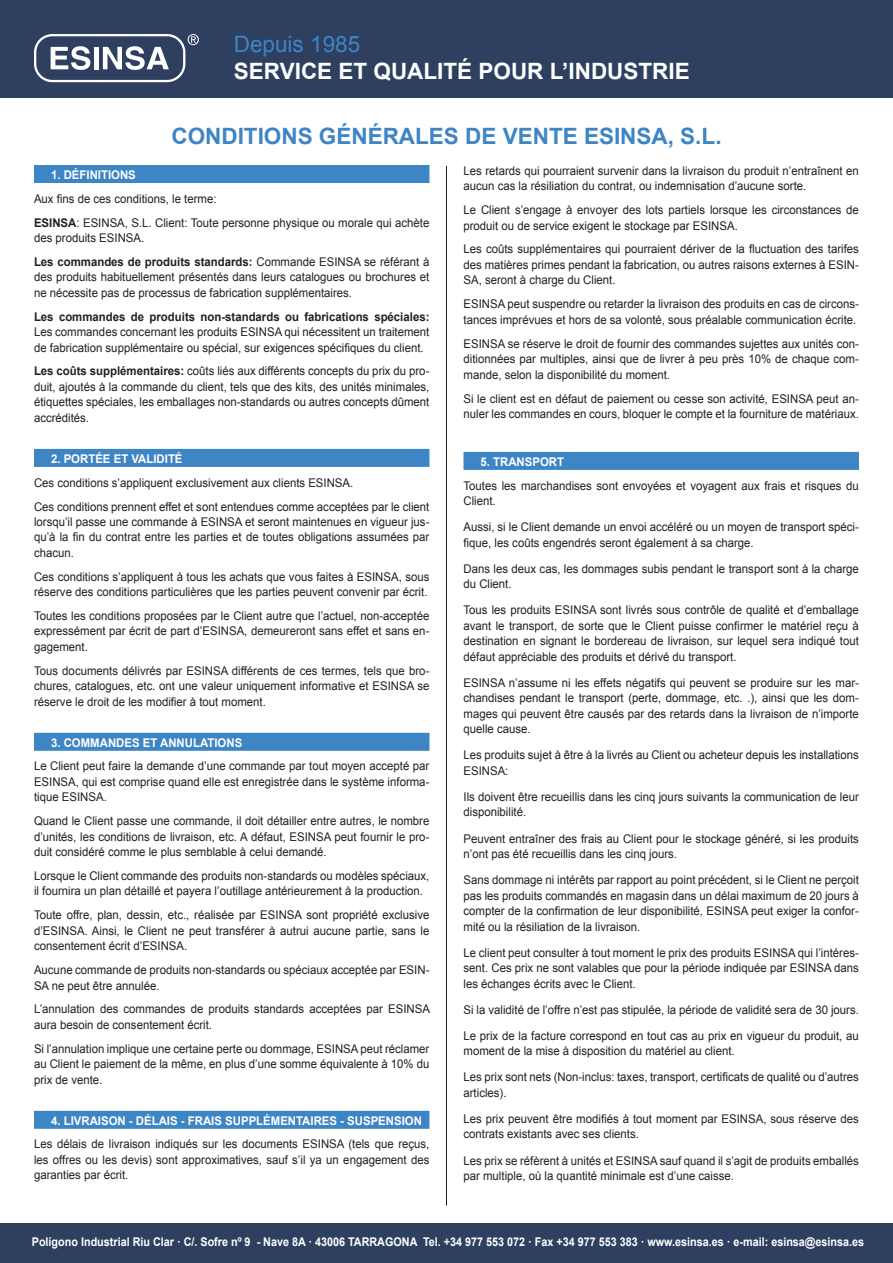
<style>
.page{position:relative;width:893px;height:1263px;background:#fff}
.page>*{position:absolute;margin:0;border:0;box-sizing:border-box;transform-origin:0 0}
.TITULAR{font:700 22.5px "Arial";color:#3e85c5}
.t1{font:700 22.5px "Arial";color:#fff}
.t2{font:22.5px "Arial";color:#3e85c5}
.Texto_general{font:12px/15.5px "Arial";color:#231f20;scale:.95 1}
.Texto_general-2{font:700 12px "Arial";color:#fff;scale:.9 1}
.Titular_apartados{font:700 12px "Arial";color:#fff;scale:.95 1}
.s1{font-weight:700}
</style>
<div class="page">
<div style="left:0;top:0;width:893px;height:98px;background:#2e3f60"></div>
<div style="left:34px;top:34px;width:151px;height:48px;border:2px solid #fff;border-radius:17px"></div>
<svg style="left:51px;top:46px;width:39px;height:24px"></svg>
<div style="left:94px;top:47px;width:5px;height:22px;background:#fff"></div>
<svg style="left:103px;top:46px;width:66px;height:24px"></svg>
<svg style="left:188px;top:34px;width:11px;height:11px"></svg>
<div style="left:0;top:1224px;width:893px;height:39px;background:#2e3f60"></div>
<hr style="left:446px;top:166px;width:1px;height:1039px;background:#231f20">
<div style="left:34px;top:165px;width:395px;height:18px;background:#3e85c5"></div>
<div style="left:34px;top:449px;width:395px;height:18px;background:#3e85c5"></div>
<div style="left:34px;top:733px;width:395px;height:18px;background:#3e85c5"></div>
<div style="left:34px;top:1111px;width:395px;height:18px;background:#3e85c5"></div>
<div style="left:463px;top:452px;width:396px;height:18px;background:#3e85c5"></div>
<p class="t2" style="left:234px;top:30px;width:128px">Depuis 1985</p>
<p class="t1" style="left:234px;top:57px;width:457px">SERVICE ET QUALITÉ POUR L’INDUSTRIE</p>
<p class="TITULAR" style="left:171px;top:121px;width:552px">CONDITIONS GÉNÉRALES DE VENTE ESINSA, S.L.</p>
<p class="Titular_apartados" style="left:51px;top:167px;width:91px">1. DÉFINITIONS</p>
<p class="Texto_general" style="left:34px;top:191px;width:194px">Aux fins de ces conditions, le terme:</p>
<p class="Texto_general" style="left:34px;top:215px;width:418px"><span class="s1">ESINSA</span>: ESINSA, S.L. Client: Toute personne physique ou morale qui achète des produits ESINSA.</p>
<p class="Texto_general" style="left:34px;top:254px;width:418px;text-align:justify"><span class="s1">Les commandes de produits standards:</span> Commande ESINSA se référant à des produits habituellement présentés dans leurs catalogues ou brochures et ne nécessite pas de processus de fabrication supplémentaires.</p>
<p class="Texto_general" style="left:34px;top:309px;width:418px;text-align:justify"><span class="s1">Les commandes de produits non-standards ou fabrications spéciales:<br></span>Les commandes concernant les produits ESINSA qui nécessitent un traitement de fabrication supplémentaire ou spécial, sur exigences spécifiques du client.</p>
<p class="Texto_general" style="left:34px;top:364px;width:418px;text-align:justify"><span class="s1">Les coûts supplémentaires:</span> coûts liés aux différents concepts du prix du pro&shy;duit, ajoutés à la commande du client, tels que des kits, des unités minimales, étiquettes spéciales, les emballages non-standards ou autres concepts dûment accrédités.</p>
<p class="Titular_apartados" style="left:51px;top:450px;width:140px">2. PORTÉE ET VALIDITÉ</p>
<p class="Texto_general" style="left:34px;top:475px;width:338px">Ces conditions s’appliquent exclusivement aux clients ESINSA.</p>
<p class="Texto_general" style="left:34px;top:499px;width:418px;text-align:justify">Ces conditions prennent effet et sont entendues comme acceptées par le client lorsqu’il passe une commande à ESINSA et seront maintenues en vigueur jus&shy;qu’à la fin du contrat entre les parties et de toutes obligations assumées par chacun.</p>
<p class="Texto_general" style="left:34px;top:569px;width:418px">Ces conditions s’appliquent à tous les achats que vous faites à ESINSA, sous réserve des conditions particulières que les parties peuvent convenir par écrit.</p>
<p class="Texto_general" style="left:34px;top:608px;width:418px;text-align:justify">Toutes les conditions proposées par le Client autre que l’actuel, non-acceptée expressément par écrit de part d’ESINSA, demeureront sans effet et sans en&shy;gagement.</p>
<p class="Texto_general" style="left:34px;top:663px;width:418px;text-align:justify">Tous documents délivrés par ESINSA différents de ces termes, tels que bro&shy;chures, catalogues, etc. ont une valeur uniquement informative et ESINSA se réserve le droit de les modifier à tout moment.</p>
<p class="Titular_apartados" style="left:51px;top:734px;width:203px">3. COMMANDES ET ANNULATIONS</p>
<p class="Texto_general" style="left:34px;top:759px;width:418px;text-align:justify">Le Client peut faire la demande d’une commande par tout moyen accepté par ESINSA, qui est comprise quand elle est enregistrée dans le système informa&shy;tique ESINSA.</p>
<p class="Texto_general" style="left:34px;top:813px;width:418px;text-align:justify">Quand le Client passe une commande, il doit détailler entre autres, le nombre d’unités, les conditions de livraison, etc. A défaut, ESINSA peut fournir le pro&shy;duit considéré comme le plus semblable à celui demandé.</p>
<p class="Texto_general" style="left:34px;top:868px;width:418px">Lorsque le Client commande des produits non-standards ou modèles spéciaux, il fournira un plan détaillé et payera l’outillage antérieurement à la production.</p>
<p class="Texto_general" style="left:34px;top:907px;width:418px;text-align:justify">Toute offre, plan, dessin, etc., réalisée par ESINSA sont propriété exclusive d’ESINSA. Ainsi, le Client ne peut transférer à autrui aucune partie, sans le consentement écrit d’ESINSA.</p>
<p class="Texto_general" style="left:34px;top:962px;width:418px">Aucune commande de produits non-standards ou spéciaux acceptée par ESIN-<br>SA ne peut être annulée.</p>
<p class="Texto_general" style="left:34px;top:1001px;width:418px">L’annulation des commandes de produits standards acceptées par ESINSA aura besoin de consentement écrit.</p>
<p class="Texto_general" style="left:34px;top:1041px;width:418px;text-align:justify">Si l’annulation implique une certaine perte ou dommage, ESINSA peut réclamer au Client le paiement de la même, en plus d’une somme équivalente à 10% du prix de vente.</p>
<p class="Titular_apartados" style="left:51px;top:1112px;width:392px">4. LIVRAISON - DÉLAIS - FRAIS SUPPLÉMENTAIRES - SUSPENSION</p>
<p class="Texto_general" style="left:34px;top:1137px;width:418px;text-align:justify">Les délais de livraison indiqués sur les documents ESINSA (tels que reçus, les offres ou les devis) sont approximatives, sauf s’il ya un engagement des garanties par écrit.</p>
<p class="Texto_general" style="left:463px;top:163px;width:418px">Les retards qui pourraient survenir dans la livraison du produit n’entraînent en aucun cas la résiliation du contrat, ou indemnisation d’aucune sorte.</p>
<p class="Texto_general" style="left:463px;top:202px;width:418px">Le Client s’engage à envoyer des lots partiels lorsque les circonstances de produit ou de service exigent le stockage par ESINSA.</p>
<p class="Texto_general" style="left:463px;top:242px;width:418px;text-align:justify">Les coûts supplémentaires qui pourraient dériver de la fluctuation des tarifes des matières primes pendant la fabrication, ou autres raisons externes à ESIN-SA, seront à charge du Client.</p>
<p class="Texto_general" style="left:463px;top:297px;width:418px">ESINSA peut suspendre ou retarder la livraison des produits en cas de circons&shy;tances imprévues et hors de sa volonté, sous préalable communication écrite.</p>
<p class="Texto_general" style="left:463px;top:336px;width:418px;text-align:justify">ESINSA se réserve le droit de fournir des commandes sujettes aux unités con&shy;ditionnées par multiples, ainsi que de livrer à peu près 10% de chaque com&shy;mande, selon la disponibilité du moment.</p>
<p class="Texto_general" style="left:463px;top:391px;width:418px">Si le client est en défaut de paiement ou cesse son activité, ESINSA peut an&shy;nuler les commandes en cours, bloquer le compte et la fourniture de matériaux.</p>
<p class="Titular_apartados" style="left:480px;top:453px;width:90px">5. TRANSPORT</p>
<p class="Texto_general" style="left:463px;top:478px;width:418px">Toutes les marchandises sont envoyées et voyagent aux frais et risques du<br>Client.</p>
<p class="Texto_general" style="left:463px;top:519px;width:418px">Aussi, si le Client demande un envoi accéléré ou un moyen de transport spéci&shy;fique, les coûts engendrés seront également à sa charge.</p>
<p class="Texto_general" style="left:463px;top:561px;width:418px">Dans les deux cas, les dommages subis pendant le transport sont à la charge du Client.</p>
<p class="Texto_general" style="left:463px;top:602px;width:418px;text-align:justify">Tous les produits ESINSA sont livrés sous contrôle de qualité et d’emballage avant le transport, de sorte que le Client puisse confirmer le matériel reçu à destination en signant le bordereau de livraison, sur lequel sera indiqué tout défaut appréciable des produits et dérivé du transport.</p>
<p class="Texto_general" style="left:463px;top:675px;width:418px;text-align:justify">ESINSA n’assume ni les effets négatifs qui peuvent se produire sur les mar&shy;chandises pendant le transport (perte, dommage, etc. .), ainsi que les dom&shy;mages qui peuvent être causés par des retards dans la livraison de n’importe quelle cause.</p>
<p class="Texto_general" style="left:463px;top:748px;width:418px">Les produits sujet à être à la livrés au Client ou acheteur depuis les installations<br>ESINSA:</p>
<p class="Texto_general" style="left:463px;top:789px;width:418px">Ils doivent être recueillis dans les cinq jours suivants la communication de leur disponibilité.</p>
<p class="Texto_general" style="left:463px;top:831px;width:418px">Peuvent entraîner des frais au Client pour le stockage généré, si les produits n’ont pas été recueillis dans les cinq jours.</p>
<p class="Texto_general" style="left:463px;top:872px;width:418px;text-align:justify">Sans dommage ni intérêts par rapport au point précédent, si le Client ne perçoit pas les produits commandés en magasin dans un délai maximum de 20 jours à compter de la confirmation de leur disponibilité, ESINSA peut exiger la confor&shy;mité ou la résiliation de la livraison.</p>
<p class="Texto_general" style="left:463px;top:945px;width:418px;text-align:justify">Le client peut consulter à tout moment le prix des produits ESINSA qui l’intéres&shy;sent. Ces prix ne sont valables que pour la période indiquée par ESINSA dans les échanges écrits avec le Client.</p>
<p class="Texto_general" style="left:463px;top:1002px;width:418px">Si la validité de l’offre n’est pas stipulée, la période de validité sera de 30 jours.</p>
<p class="Texto_general" style="left:463px;top:1028px;width:418px">Le prix de la facture correspond en tout cas au prix en vigueur du produit, au moment de la mise à disposition du matériel au client.</p>
<p class="Texto_general" style="left:463px;top:1069px;width:418px">Les prix sont nets (Non-inclus: taxes, transport, certificats de qualité ou d’autres articles).</p>
<p class="Texto_general" style="left:463px;top:1111px;width:418px">Les prix peuvent être modifiés à tout moment par ESINSA, sous réserve des contrats existants avec ses clients.</p>
<p class="Texto_general" style="left:463px;top:1153px;width:418px">Les prix se réfèrent à unités et ESINSA sauf quand il s’agit de produits emballés par multiple, où la quantité minimale est d’une caisse.</p>
<p class="Texto_general-2" style="left:32px;top:1233px;width:926px">Polígono Industrial Riu Clar · C/. Sofre nº 9 - Nave 8A · 43006 TARRAGONA Tel. +34 977 553 072 · Fax +34 977 553 383 · www.esinsa.es · e-mail: esinsa@esinsa.es</p>
</div>
